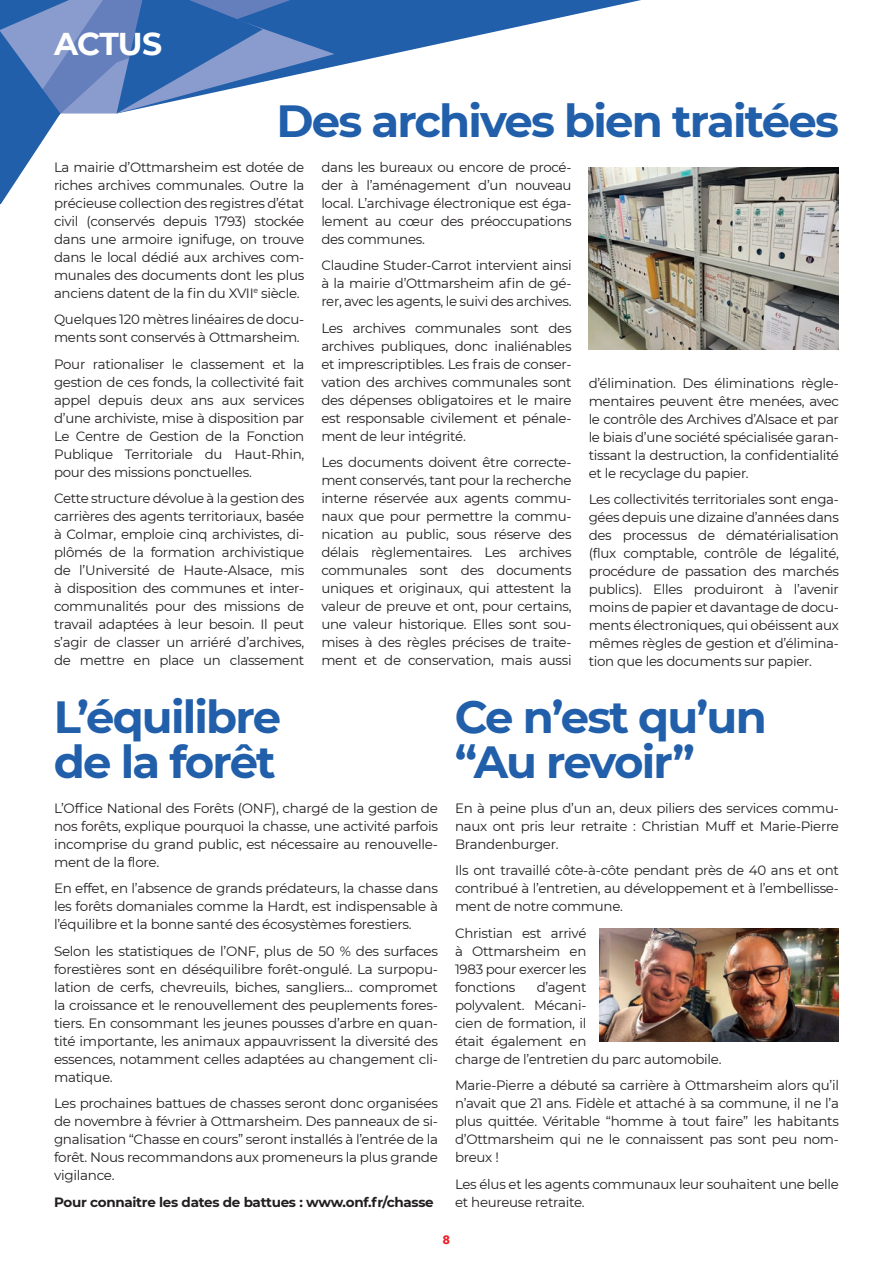
<style>
.page{position:relative;width:893px;height:1263px;background:#fff}
.page>*{position:absolute;margin:0;border:0;box-sizing:border-box;transform-origin:0 0}
.t1{font:700 45px/45px "Montserrat";letter-spacing:-.04em;color:#215faa}
.t2{font:700 31.5px "Montserrat";letter-spacing:-.03em;color:#fff}
.t3{font:13.5px/18px "Montserrat";letter-spacing:-.02em;color:#231f20;text-align:justify}
.t4{font:700 13.5px "Montserrat";letter-spacing:-.02em;color:#231f20}
.t5{font:700 12px "Avenir Next LT Pro";color:#ee1d23}
</style>
<div class="page">
<svg style="left:334px;top:0;width:307px;height:67px"></svg>
<svg style="left:0;top:0;width:334px;height:204px"></svg>
<img style="left:589px;top:168px;width:250px;height:182px">
<img style="left:599px;top:928px;width:240px;height:114px">
<h2 class="t2" style="left:54px;top:21px;width:110px">ACTUS</h2>
<h1 class="t1" style="left:276px;top:96px;width:564px">Des archives bien traitées</h1>
<p class="t3" style="left:54px;top:157px;width:252px">La mairie d’Ottmarsheim est dotée de riches archives communales. Outre la précieuse collection des registres d’état civil (conservés depuis 1793) stockée dans une armoire ignifuge, on trouve dans le local dédié aux archives com&shy;munales des documents dont les plus anciens datent de la fin du XVII<sup>e</sup> siècle.</p>
<p class="t3" style="left:54px;top:310px;width:252px">Quelques 120 mètres linéaires de docu&shy;ments sont conservés à Ottmarsheim.</p>
<p class="t3" style="left:54px;top:354px;width:252px">Pour rationaliser le classement et la gestion de ces fonds, la collectivité fait appel depuis deux ans aux services d’une archiviste, mise à disposition par Le Centre de Gestion de la Fonction Publique Territoriale du Haut-Rhin, pour des missions ponctuelles.</p>
<p class="t3" style="left:54px;top:489px;width:252px">Cette structure dévolue à la gestion des carrières des agents territoriaux, basée à Colmar, emploie cinq archivistes, di&shy;plômés de la formation archivistique de l’Université de Haute-Alsace, mis à disposition des communes et inter&shy;communalités pour des missions de travail adaptées à leur besoin. Il peut s’agir de classer un arriéré d’archives, de mettre en place un classement</p>
<p class="t3" style="left:321px;top:157px;width:252px">dans les bureaux ou encore de procé&shy;der à l’aménagement d’un nouveau local. L’archivage électronique est éga&shy;lement au cœur des préoccupations des communes.</p>
<p class="t3" style="left:321px;top:256px;width:252px">Claudine Studer-Carrot intervient ainsi à la mairie d’Ottmarsheim afin de gé&shy;rer, avec les agents, le suivi des archives.</p>
<p class="t3" style="left:321px;top:318px;width:252px">Les archives communales sont des archives publiques, donc inaliénables et imprescriptibles. Les frais de conser&shy;vation des archives communales sont des dépenses obligatoires et le maire est responsable civilement et pénale&shy;ment de leur intégrité.</p>
<p class="t3" style="left:321px;top:453px;width:252px">Les documents doivent être correcte&shy;ment conservés, tant pour la recherche interne réservée aux agents commu&shy;naux que pour permettre la commu&shy;nication au public, sous réserve des délais règlementaires. Les archives communales sont des documents uniques et originaux, qui attestent la valeur de preuve et ont, pour certains, une valeur historique. Elles sont sou&shy;mises à des règles précises de traite&shy;ment et de conservation, mais aussi</p>
<p class="t3" style="left:589px;top:373px;width:252px">d’élimination. Des éliminations règle&shy;mentaires peuvent être menées, avec le contrôle des Archives d’Alsace et par le biais d’une société spécialisée garan&shy;tissant la destruction, la confidentialité et le recyclage du papier.</p>
<p class="t3" style="left:589px;top:490px;width:252px">Les collectivités territoriales sont enga&shy;gées depuis une dizaine d’années dans des processus de dématérialisation (flux comptable, contrôle de légalité, procédure de passation des marchés publics). Elles produiront à l’avenir moins de papier et davantage de docu&shy;ments électroniques, qui obéissent aux mêmes règles de gestion et d’élimina&shy;tion que les documents sur papier.</p>
<h1 class="t1" style="left:54px;top:692px;width:229px">L’équilibre de la forêt</h1>
<h1 class="t1" style="left:455px;top:692px;width:313px">Ce n’est qu’un “Au revoir”</h1>
<p class="t3" style="left:54px;top:798px;width:385px">L’Office National des Forêts (ONF), chargé de la gestion de nos forêts, explique pourquoi la chasse, une activité parfois incomprise du grand public, est nécessaire au renouvelle&shy;ment de la flore.</p>
<p class="t3" style="left:54px;top:879px;width:385px">En effet, en l’absence de grands prédateurs, la chasse dans les forêts domaniales comme la Hardt, est indispensable à l’équilibre et la bonne santé des écosystèmes forestiers.</p>
<p class="t3" style="left:54px;top:941px;width:385px">Selon les statistiques de l’ONF, plus de 50 % des surfaces forestières sont en déséquilibre forêt-ongulé. La surpopu&shy;lation de cerfs, chevreuils, biches, sangliers… compromet la croissance et le renouvellement des peuplements fores&shy;tiers. En consommant les jeunes pousses d’arbre en quan&shy;tité importante, les animaux appauvrissent la diversité des essences, notamment celles adaptées au changement cli&shy;matique.</p>
<p class="t3" style="left:54px;top:1094px;width:385px">Les prochaines battues de chasses seront donc organisées de novembre à février à Ottmarsheim. Des panneaux de si&shy;gnalisation “Chasse en cours” seront installés à l’entrée de la forêt. Nous recommandons aux promeneurs la plus grande vigilance.</p>
<p class="t4" style="left:54px;top:1192px;width:381px">Pour connaitre les dates de battues : www.onf.fr/chasse</p>
<p class="t3" style="left:455px;top:798px;width:385px">En à peine plus d’un an, deux piliers des services commu&shy;naux ont pris leur retraite : Christian Muff et Marie-Pierre Brandenburger.</p>
<p class="t3" style="left:455px;top:861px;width:385px">Ils ont travaillé côte-à-côte pendant près de 40 ans et ont contribué à l’entretien, au développement et à l’embellisse&shy;ment de notre commune.</p>
<p class="t3" style="left:455px;top:923px;width:133px">Christian est arrivé à Ottmarsheim en 1983 pour exercer les fonctions</p>
<p class="t3" style="left:455px;top:977px;width:268px;text-align:left;text-indent:82px">d’agent<br>polyvalent. Mécani-<br>cien de formation, il<br>était également en<br>charge de l’entretien du parc automobile.</p>
<p class="t3" style="left:455px;top:1076px;width:386px">Marie-Pierre a débuté sa carrière à Ottmarsheim alors qu’il n’avait que 21 ans. Fidèle et attaché à sa commune, il ne l’a plus quittée. Véritable “homme à tout faire” les habitants d’Ottmarsheim qui ne le connaissent pas sont peu nom&shy;breux !</p>
<p class="t3" style="left:455px;top:1174px;width:385px">Les élus et les agents communaux leur souhaitent une belle et heureuse retraite.</p>
<p class="t5" style="left:443px;top:1232px;width:9px">8</p>
</div>
